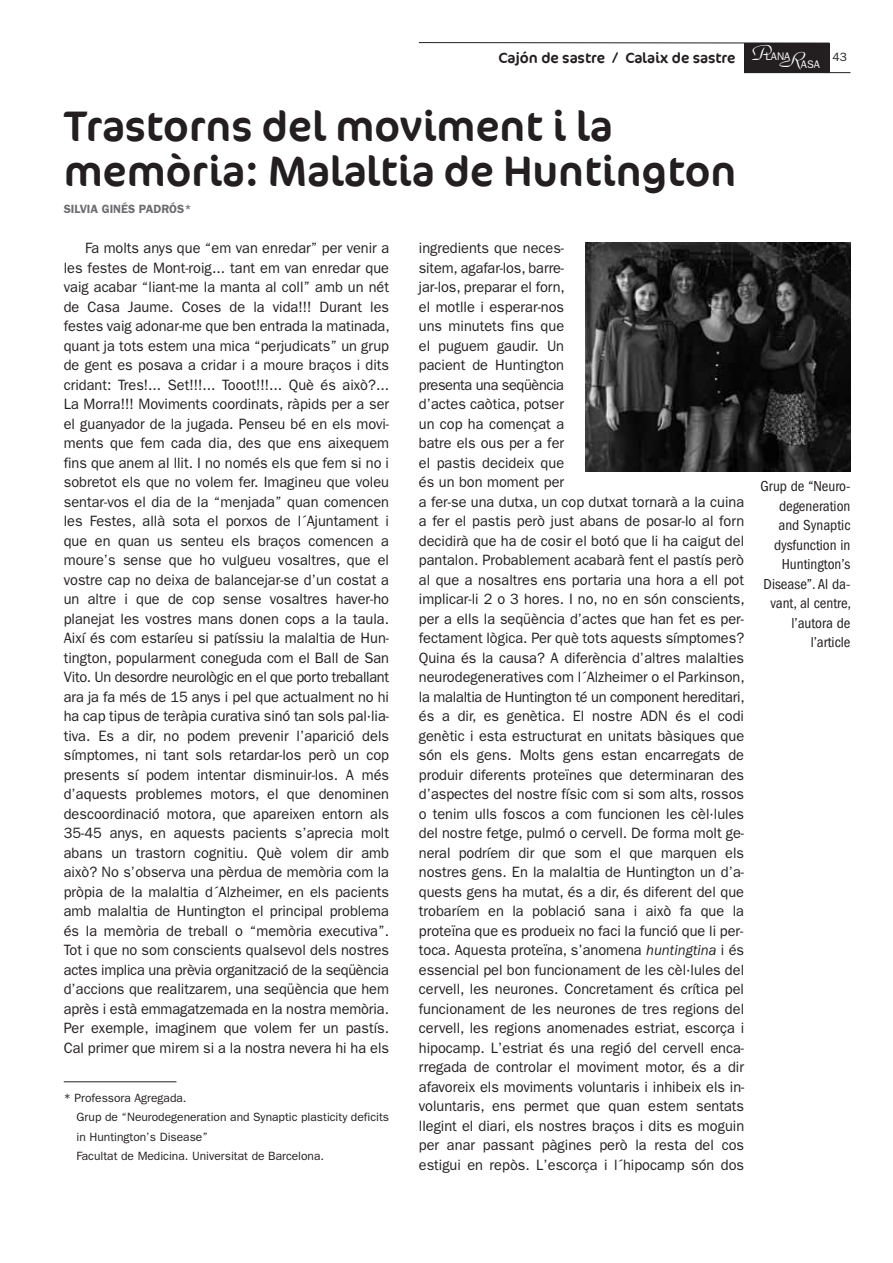
<style>
.page{position:relative;width:893px;height:1263px;background:#fff}
.page>*{position:absolute;margin:0;border:0;box-sizing:border-box;transform-origin:0 0}
.t1{font:42.75px/45px "Cocon Offc";color:#231f20}
.t2{font:28.35px "Park Avenue";color:#fff}
.t3{font:15px/19.5px "Franklin Gothic";color:#231f20;text-align:justify}
.t4{font:condensed 15px/19.5px "Franklin Gothic";color:#231f20;text-align:right}
.t5{font:15px "Cocon Offc";color:#231f20}
.t6{font:12px/19.5px "Franklin Gothic";color:#231f20}
.t7{font:600 12px "Franklin Gothic";color:#6c6d70}
.t8{font:10.95px "Franklin Gothic";color:#fff}
.s1{font-style:italic}
</style>
<div class="page">
<div style="left:744px;top:43px;width:85px;height:30px;background:#231f20"></div>
<svg style="left:418px;top:42px;width:412px;height:2px"></svg>
<hr style="left:744px;top:72px;width:106px;height:1px;background:#231f20">
<hr style="left:64px;top:1081px;width:112px;height:1px;background:#231f20">
<img style="left:585px;top:243px;width:265px;height:228px">
<h2 class="t2" style="left:752px;top:34px;width:21px">P</h2>
<p class="t5" style="left:499px;top:47px;width:239px">Cajón de sastre / Calaix de sastre</p>
<p class="t6" style="left:833px;top:48px;width:16px">43</p>
<h2 class="t2" style="left:779px;top:41px;width:26px">R</h2>
<p class="t8" style="left:765px;top:53px;width:27px">LANA</p>
<p class="t8" style="left:801px;top:60px;width:21px">ASA</p>
<h1 class="t1" style="left:64px;top:102px;width:674px">Trastorns del moviment i la memòria: Malaltia de Huntington</h1>
<p class="t7" style="left:64px;top:205px;width:129px">SILVIA GINÉS PADRÓS*</p>
<p class="t3" style="left:64px;top:239px;width:327px;text-indent:21px">Fa molts anys que “em van enredar” per venir a les festes de Mont-roig... tant em van enredar que vaig acabar “liant-me la manta al coll” amb un nét de Casa Jaume. Coses de la vida!!! Durant les festes vaig adonar-me que ben entrada la matinada, quant ja tots estem una mica “perjudicats” un grup de gent es posava a cridar i a moure braços i dits cridant: Tres!... Set!!!... Tooot!!!... Què és això?...<br>La Morra!!! Moviments coordinats, ràpids per a ser el guanyador de la jugada. Penseu bé en els movi&shy;ments que fem cada dia, des que ens aixequem fins que anem al llit. I no només els que fem si no i sobretot els que no volem fer. Imagineu que voleu sentar-vos el dia de la “menjada” quan comencen les Festes, allà sota el porxos de l´Ajuntament i que en quan us senteu els braços comencen a moure’s sense que ho vulgueu vosaltres, que el vostre cap no deixa de balancejar-se d’un costat a un altre i que de cop sense vosaltres haver-ho planejat les vostres mans donen cops a la taula.<br>Així és com estaríeu si patíssiu la malaltia de Hun&shy;tington, popularment coneguda com el Ball de San Vito. Un desordre neurològic en el que porto treballant ara ja fa més de 15 anys i pel que actualment no hi ha cap tipus de teràpia curativa sinó tan sols pal·lia&shy;tiva. Es a dir, no podem prevenir l’aparició dels símptomes, ni tant sols retardar-los però un cop presents sí podem intentar disminuir-los. A més d’aquests problemes motors, el que denominen descoordinació motora, que apareixen entorn als 35-45 anys, en aquests pacients s’aprecia molt abans un trastorn cognitiu. Què volem dir amb això? No s’observa una pèrdua de memòria com la pròpia de la malaltia d´Alzheimer, en els pacients amb malaltia de Huntington el principal problema és la memòria de treball o “memòria executiva”.<br>Tot i que no som conscients qualsevol dels nostres actes implica una prèvia organització de la seqüència d’accions que realitzarem, una seqüència que hem après i està emmagatzemada en la nostra memòria.<br>Per exemple, imaginem que volem fer un pastís.<br>Cal primer que mirem si a la nostra nevera hi ha els</p>
<p class="t3" style="left:419px;top:239px;width:328px;text-align:left">ingredients que neces-<br>sitem, agafar-los, barre-<br>jar-los, preparar el forn,<br>el motlle i esperar-nos<br>uns minutets fins que<br>el puguem gaudir. Un<br>pacient de Huntington<br>presenta una seqüència<br>d’actes caòtica, potser<br>un cop ha començat a<br>batre els ous per a fer<br>el pastis decideix que<br>és un bon moment per<br>a fer-se una dutxa, un cop dutxat tornarà a la cuina a fer el pastis però just abans de posar-lo al forn decidirà que ha de cosir el botó que li ha caigut del pantalon. Probablement acabarà fent el pastís però al que a nosaltres ens portaria una hora a ell pot implicar-li 2 o 3 hores. I no, no en són conscients, per a ells la seqüència d’actes que han fet es per&shy;fectament lògica. Per què tots aquests símptomes?<br>Quina és la causa? A diferència d’altres malalties neurodegeneratives com l´Alzheimer o el Parkinson, la malaltia de Huntington té un component hereditari, és a dir, es genètica. El nostre ADN és el codi genètic i esta estructurat en unitats bàsiques que són els gens. Molts gens estan encarregats de produir diferents proteïnes que determinaran des d’aspectes del nostre físic com si som alts, rossos o tenim ulls foscos a com funcionen les cèl·lules del nostre fetge, pulmó o cervell. De forma molt ge&shy;neral podríem dir que som el que marquen els nostres gens. En la malaltia de Huntington un d’a&shy;quests gens ha mutat, és a dir, és diferent del que trobaríem en la població sana i això fa que la proteïna que es produeix no faci la funció que li per&shy;toca. Aquesta proteïna, s’anomena <span class="s1">huntingtina</span> i és essencial pel bon funcionament de les cèl·lules del cervell, les neurones. Concretament és crítica pel funcionament de les neurones de tres regions del cervell, les regions anomenades estriat, escorça i hipocamp. L’estriat és una regió del cervell enca&shy;rregada de controlar el moviment motor, és a dir afavoreix els moviments voluntaris i inhibeix els in&shy;voluntaris, ens permet que quan estem sentats llegint el diari, els nostres braços i dits es moguin per anar passant pàgines però la resta del cos estigui en repòs. L’escorça i l´hipocamp són dos</p>
<p class="t6" style="left:77px;top:1089px;width:314px;text-indent:-13px">* Professora Agregada.<br>Grup de “Neurodegeneration and Synaptic plasticity deficits in Huntington’s Disease”<br>Facultat de Medicina. Universitat de Barcelona.</p>
<p class="t4" style="left:760px;top:478px;width:92px">Grup de “Neuro&shy;degeneration and Synaptic dysfunction in<br>Huntington’s<br>Disease”. Al da&shy;vant, al centre, l’autora de l’article</p>
</div>
